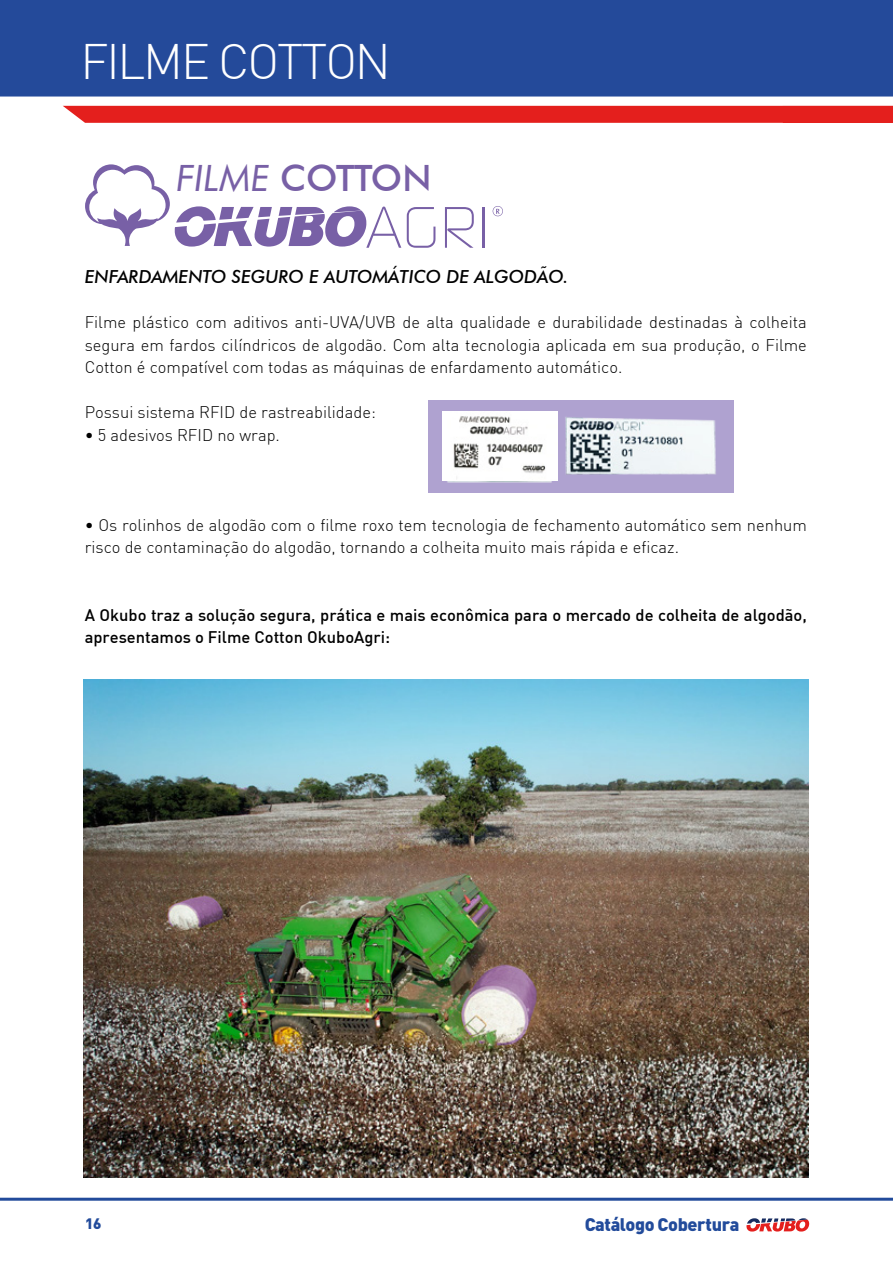
<style>
.page{position:relative;width:893px;height:1263px;background:#fff}
.page>*{position:absolute;margin:0;border:0;box-sizing:border-box;transform-origin:0 0}
.t1{font:300 48.75px "DIN";letter-spacing:-.045em;color:#fff}
.t2{font:500 36.3px "Futura BT";letter-spacing:-.015em;color:#7860a6}
.t3{font:italic 500 18px "Futura BT";color:#000}
.t4{font:900 18px "DIN Pro";letter-spacing:-.02em;color:#224b9b}
.t5{font:300 16.5px/22.5px "DIN";color:#000;text-align:justify}
.t6{font:500 16.5px/22.5px "DIN";color:#000}
.t7{font:900 15px "DIN Pro";color:#224b9b}
.s1{font-weight:400;font-style:italic}
</style>
<div class="page">
<div style="left:0;top:0;width:893px;height:97px;background:#244a9a"></div>
<hr style="left:0;top:1198px;width:893px;height:3px;background:#224b9b">
<svg style="left:746px;top:1218px;width:63px;height:13px"></svg>
<div style="left:63px;top:106px;width:830px;height:17px;background:#e41f1d"></div>
<img style="left:84px;top:680px;width:724px;height:498px">
<div style="left:428px;top:400px;width:306px;height:92px;background:#afa2d0"></div>
<img style="left:436px;top:411px;width:298px;height:82px">
<img style="left:443px;top:411px;width:114px;height:70px">
<svg style="left:407px;top:207px;width:28px;height:41px"></svg>
<svg style="left:445px;top:207px;width:29px;height:41px"></svg>
<hr style="left:483px;top:207px;width:2px;height:41px;background:#7860a6">
<svg style="left:493px;top:206px;width:10px;height:10px"></svg>
<svg style="left:85px;top:164px;width:316px;height:84px"></svg>
<h1 class="t1" style="left:80px;top:31px;width:312px">FILME COTTON</h1>
<h2 class="t2" style="left:176px;top:156px;width:257px"><span class="s1">FILME</span> COTTON</h2>
<p class="t3" style="left:85px;top:266px;width:485px">ENFARDAMENTO SEGURO E AUTOMÁTICO DE ALGODÃO.</p>
<p class="t5" style="left:85px;top:311px;width:724px">Filme plástico com aditivos anti-UVA/UVB de alta qualidade e durabilidade destinadas à colheita segura em fardos cilíndricos de algodão. Com alta tecnologia aplicada em sua produção, o Filme Cotton é compatível com todas as máquinas de enfardamento automático.</p>
<p class="t5" style="left:85px;top:401px;width:293px">Possui sistema RFID de rastreabilidade:</p>
<p class="t5" style="left:85px;top:423px;width:197px">• 5 adesivos RFID no wrap.</p>
<p class="t5" style="left:85px;top:513px;width:724px">• Os rolinhos de algodão com o filme roxo tem tecnologia de fechamento automático sem nenhum risco de contaminação do algodão, tornando a colheita muito mais rápida e eficaz.</p>
<p class="t6" style="left:85px;top:603px;width:724px">A Okubo traz a solução segura, prática e mais econômica para o mercado de colheita de algodão, apresentamos o Filme Cotton OkuboAgri:</p>
<p class="t7" style="left:85px;top:1210px;width:18px">16</p>
<p class="t4" style="left:585px;top:1209px;width:156px">Catálogo Cobertura</p>
</div>
